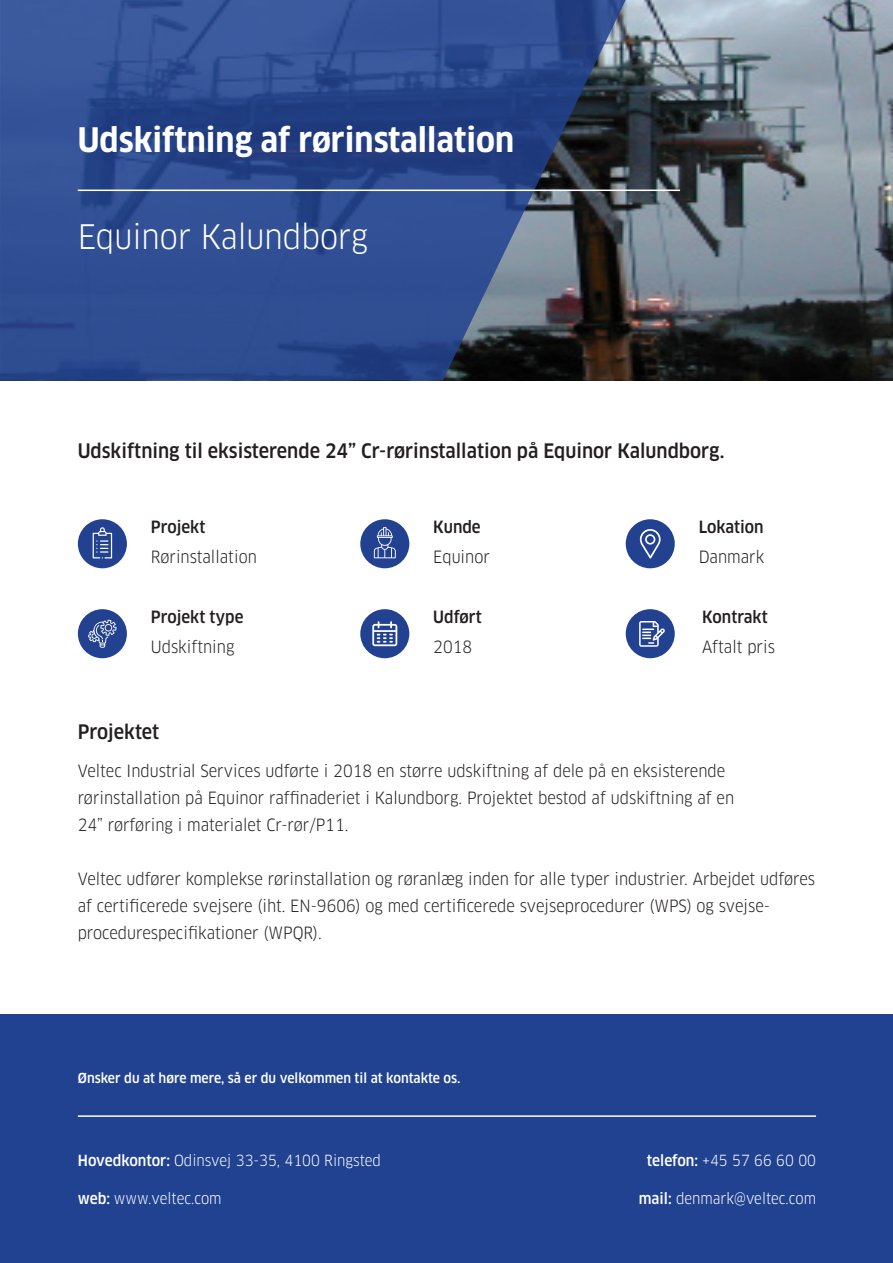
<style>
.page{position:relative;width:893px;height:1263px;background:#fff}
.page>*{position:absolute;margin:0;border:0;box-sizing:border-box;transform-origin:0 0}
.t1{font:700 condensed 33px "Clan OT";color:#fff}
.t2{font:condensed 33px "Clan OT";color:#fff}
.t3{font:500 condensed 19.5px "Clan OT";color:#231f20}
.t4{font:condensed 16.5px/27px "Clan OT";color:#231f20}
.t5{font:500 condensed 16.5px "Clan OT";color:#231f20}
.t6{font:condensed 15px "Clan OT";color:#fff}
.t7{font:500 condensed 13.5px "Clan OT";color:#fff}
.s1{font-weight:500}
</style>
<div class="page">
<img style="left:626px;top:0;width:267px;height:381px">
<svg style="left:0;top:0;width:626px;height:381px;background:#304a85"></svg>
<div style="left:78px;top:519px;width:49px;height:49px;background:#224191;border-radius:50%"></div>
<svg style="left:93px;top:527px;width:19px;height:31px"></svg>
<div style="left:360px;top:519px;width:49px;height:49px;background:#224191;border-radius:50%"></div>
<svg style="left:374px;top:527px;width:22px;height:31px"></svg>
<div style="left:626px;top:519px;width:49px;height:49px;background:#224191;border-radius:50%"></div>
<svg style="left:640px;top:529px;width:21px;height:29px"></svg>
<div style="left:78px;top:609px;width:49px;height:49px;background:#224191;border-radius:50%"></div>
<svg style="left:88px;top:620px;width:29px;height:28px"></svg>
<div style="left:360px;top:609px;width:49px;height:49px;background:#224191;border-radius:50%"></div>
<svg style="left:372px;top:621px;width:25px;height:25px"></svg>
<div style="left:626px;top:609px;width:49px;height:49px;background:#224191;border-radius:50%"></div>
<svg style="left:639px;top:621px;width:26px;height:26px"></svg>
<div style="left:0;top:1014px;width:893px;height:249px;background:#214291"></div>
<hr style="left:78px;top:190px;width:602px;height:1px;background:#fff">
<hr style="left:78px;top:1115px;width:738px;height:2px;background:#fff">
<p class="t1" style="left:78px;top:121px;width:438px">Udskiftning af rørinstallation</p>
<p class="t2" style="left:78px;top:217px;width:292px">Equinor Kalundborg</p>
<p class="t3" style="left:78px;top:439px;width:648px">Udskiftning til eksisterende 24” Cr-rørinstallation på Equinor Kalundborg.</p>
<p class="t5" style="left:151px;top:517px;width:56px">Projekt</p>
<p class="t4" style="left:151px;top:543px;width:107px">Rørinstallation</p>
<p class="t5" style="left:151px;top:607px;width:94px">Projekt type</p>
<p class="t4" style="left:151px;top:633px;width:85px">Udskiftning</p>
<p class="t3" style="left:78px;top:720px;width:83px">Projektet</p>
<p class="t5" style="left:433px;top:517px;width:49px">Kunde</p>
<p class="t4" style="left:433px;top:543px;width:58px">Equinor</p>
<p class="t5" style="left:433px;top:607px;width:50px">Udført</p>
<p class="t4" style="left:433px;top:633px;width:40px">2018</p>
<p class="t5" style="left:699px;top:517px;width:66px">Lokation</p>
<p class="t4" style="left:699px;top:543px;width:67px">Danmark</p>
<p class="t5" style="left:702px;top:607px;width:67px">Kontrakt</p>
<p class="t4" style="left:702px;top:633px;width:74px">Aftalt pris</p>
<p class="t4" style="left:78px;top:757px;width:658px">Veltec Industrial Services udførte i 2018 en større udskiftning af dele på en eksisterende rørinstallation på Equinor raffinaderiet i Kalundborg. Projektet bestod af udskiftning af en<br>24” rørføring i materialet Cr-rør/P11.</p>
<p class="t4" style="left:78px;top:865px;width:739px">Veltec udfører komplekse rørinstallation og røranlæg inden for alle typer industrier. Arbejdet udføres af certificerede svejsere (iht. EN-9606) og med certificerede svejseprocedurer (WPS) og svejse&shy;procedurespecifikationer (WPQR).</p>
<p class="t7" style="left:78px;top:1070px;width:384px">Ønsker du at høre mere, så er du velkommen til at kontakte os.</p>
<p class="t6" style="left:78px;top:1151px;width:305px"><span class="s1">Hovedkontor:</span> Odinsvej 33-35, 4100 Ringsted</p>
<p class="t6" style="left:78px;top:1189px;width:145px"><span class="s1">web:</span> www.veltec.com</p>
<p class="t6" style="left:647px;top:1152px;width:171px"><span class="s1">telefon:</span> +45 57 66 60 00</p>
<p class="t6" style="left:639px;top:1189px;width:179px"><span class="s1">mail:</span> denmark@veltec.com</p>
</div>
